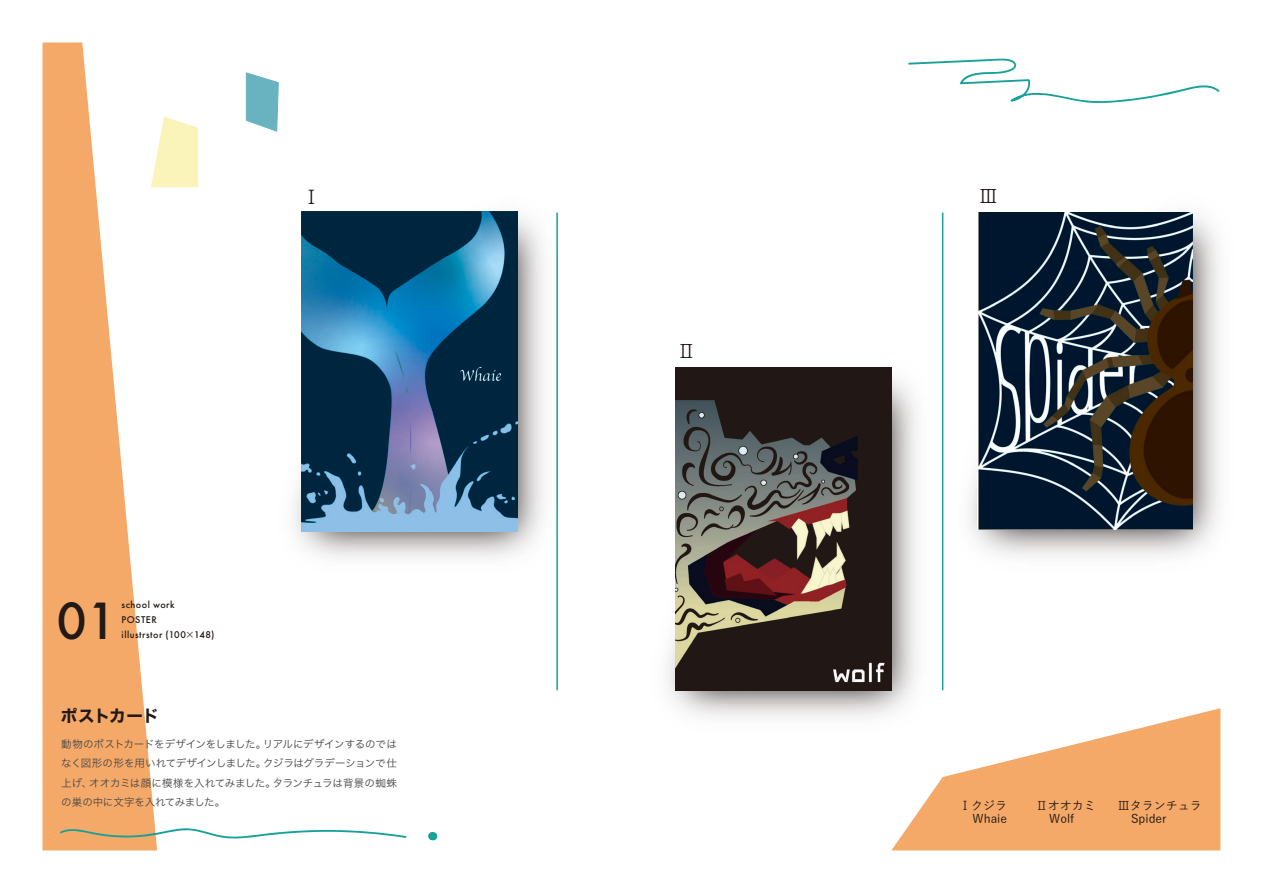
<style>
.page{position:relative;width:1263px;height:893px;background:#fff}
.page>*{position:absolute;margin:0;border:0;box-sizing:border-box;transform-origin:0 0}
.t1{font:500 48.3px "Futura";color:#231916}
.t2{font:18.6px "BIZUD Mincho";color:#231916}
.t3{font:16.5px "Hiragino Sans W7";letter-spacing:-.02em;color:#231916}
.t4{font:500 12px/13.5px "Yu Go";color:#231916}
.t5{font:10.5px/19.5px "Hiragino Sans W3";letter-spacing:-.015em;color:#494848;text-align:justify}
.t6{font:500 9px/15px "Futura";letter-spacing:.05em;color:#231916}
.s1{font-family:"Koz Go Pr 6 N";font-weight:400}
.s2{font-family:"BIZUD Mincho";font-weight:400}
</style>
<div class="page">
<svg style="left:891px;top:708px;width:329px;height:142px;fill:#f5a968"></svg>
<svg style="left:43px;top:43px;width:114px;height:807px;fill:#f5a968"></svg>
<img style="left:666px;top:367px;width:271px;height:371px">
<img style="left:943px;top:212px;width:277px;height:364px">
<img style="left:293px;top:211px;width:265px;height:347px">
<img style="left:301px;top:212px;width:217px;height:319px">
<img style="left:977px;top:213px;width:215px;height:317px">
<img style="left:676px;top:367px;width:215px;height:323px">
<hr style="left:556px;top:213px;width:2px;height:477px;background:#17a198">
<hr style="left:942px;top:213px;width:1px;height:477px;background:#17a198">
<svg style="left:59px;top:827px;width:348px;height:12px"></svg>
<svg style="left:428px;top:832px;width:9px;height:8px"></svg>
<svg style="left:908px;top:58px;width:312px;height:45px"></svg>
<svg style="left:151px;top:116px;width:47px;height:71px"></svg>
<svg style="left:246px;top:72px;width:33px;height:60px"></svg>
<h2 class="t2" style="left:302px;top:187px;width:20px">Ⅰ</h2>
<h1 class="t1" style="left:57px;top:588px;width:61px">01</h1>
<p class="t6" style="left:122px;top:597px;width:54px">school work<br>POSTER</p>
<p class="t6" style="left:122px;top:627px;width:94px">illustrstor (100<span class="s1">×</span>148)</p>
<h3 class="t3" style="left:61px;top:703px;width:100px">ポストカード</h3>
<p class="t5" style="left:61px;top:733px;width:337px">動物のポストカードをデザインをしました。リアルにデザインするのではなく図形の形を用いれてデザインしました。クジラはグラデーションで仕上げ、オオカミは顔に模様を入れてみました。タランチュラは背景の蜘蛛の巣の中に文字を入れてみました。</p>
<h2 class="t2" style="left:677px;top:342px;width:20px">Ⅱ</h2>
<h2 class="t2" style="left:979px;top:186px;width:20px">Ⅲ</h2>
<p class="t4" style="left:959px;top:797px;width:49px;text-align:right"><span class="s2">Ⅰ</span>クジラ<br>Whaie</p>
<p class="t4" style="left:1049px;top:797px;width:48px;text-indent:-13px"><span class="s2">Ⅱ</span>オオカミ<br>Wolf</p>
<p class="t4" style="left:1131px;top:797px;width:72px;text-indent:-13px"><span class="s2">Ⅲ</span>タランチュラ<br>Spider</p>
</div>
